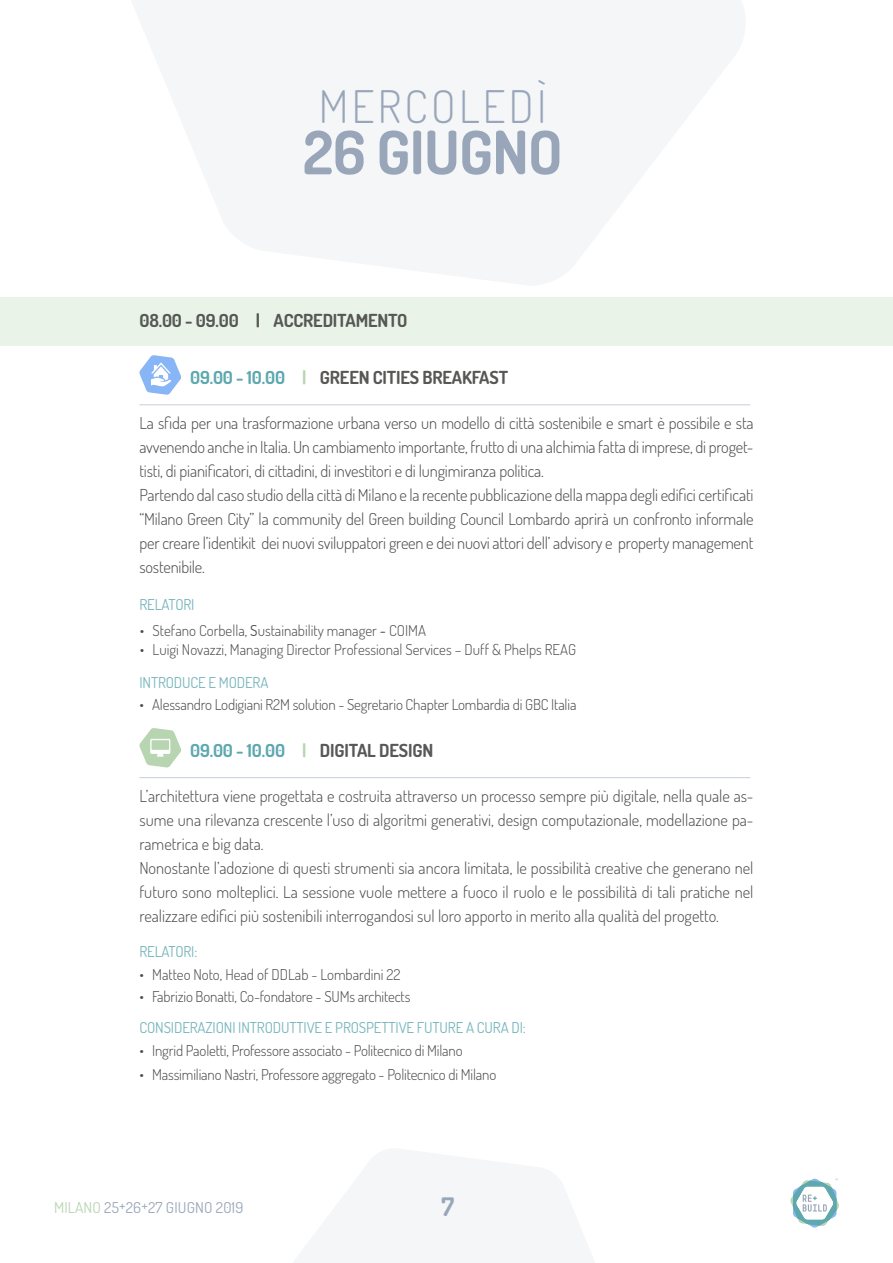
<style>
.page{position:relative;width:893px;height:1263px;background:#fff}
.page>*{position:absolute;margin:0;border:0;box-sizing:border-box;transform-origin:0 0}
.t1{font:700 60px "Dosis";letter-spacing:-.01em;color:#99a6ba}
.t2{font:300 45px "Dosis";letter-spacing:.075em;color:#99a6ba}
.t3{font:700 25.5px "Dosis";color:#99a6ba}
.t4{font:700 18px "Dosis";letter-spacing:-.01em;color:#575756}
.t5{font:300 16.5px/24px "Dosis";letter-spacing:-.01em;color:#4a4a49}
.t6{font:300 15px "Dosis";letter-spacing:-.01em;color:#4a4a49}
.t7{font:15px "Dosis";letter-spacing:-.01em;color:#76b5bc}
.t8{font:15px "Dosis";letter-spacing:.01em;color:#99a6ba}
.s1{color:#5ea8b0}
.s2{color:#b8d6b3}
.s3{font-weight:400}
</style>
<div class="page">
<svg style="left:790px;top:1179px;width:49px;height:48px"></svg>
<div style="left:0;top:297px;width:893px;height:48px;background:#eaf3e8"></div>
<svg style="left:139px;top:355px;width:42px;height:40px"></svg>
<hr style="left:139px;top:404px;width:611px;height:1px;background:#c7ced9">
<svg style="left:139px;top:728px;width:42px;height:40px"></svg>
<hr style="left:139px;top:777px;width:611px;height:1px;background:#c7ced9">
<h2 class="t2" style="left:319px;top:77px;width:229px">MERCOLEDÌ</h2>
<h1 class="t1" style="left:303px;top:114px;width:261px">26 GIUGNO</h1>
<p class="t4" style="left:139px;top:309px;width:270px">08.00 - 09.00 | ACCREDITAMENTO</p>
<p class="t4" style="left:190px;top:366px;width:320px"><span class="s1">09.00 - 10.00</span> <span class="s2">|</span> GREEN CITIES BREAKFAST</p>
<p class="t5" style="left:139px;top:411px;width:616px">La sfida per una trasformazione urbana verso un modello di città sostenibile e smart è possibile e sta avvenendo anche in Italia. Un cambiamento importante, frutto di una alchimia fatta di imprese, di proget&shy;tisti, di pianificatori, di cittadini, di investitori e di lungimiranza politica.<br>Partendo dal caso studio della città di Milano e la recente pubblicazione della mappa degli edifici certificati “Milano Green City” la community del Green building Council Lombardo aprirà un confronto informale per creare l’identikit dei nuovi sviluppatori green e dei nuovi attori dell’ advisory e property management sostenibile.</p>
<p class="t7" style="left:139px;top:595px;width:57px">RELATORI</p>
<p class="t6" style="left:140px;top:620px;width:288px">• Stefano Corbella, <span class="s3">S</span>ustainability manager <span class="s3">-</span> COIMA</p>
<p class="t6" style="left:140px;top:640px;width:438px">• Luigi Novazzi, Managing Director Professional Services – Duff &amp; Phelps REAG</p>
<p class="t7" style="left:139px;top:672px;width:131px">INTRODUCE E MODERA</p>
<p class="t6" style="left:139px;top:695px;width:439px">• Alessandro Lodigiani R2M solution - Segretario Chapter Lombardia di GBC Italia</p>
<p class="t4" style="left:190px;top:739px;width:245px"><span class="s1">09.00 - 10.00</span> <span class="s2">|</span> DIGITAL DESIGN</p>
<p class="t5" style="left:139px;top:783px;width:616px">L’architettura viene progettata e costruita attraverso un processo sempre più digitale, nella quale as&shy;sume una rilevanza crescente l’uso di algoritmi generativi, design computazionale, modellazione pa&shy;rametrica e big data.<br>Nonostante l’adozione di questi strumenti sia ancora limitata, le possibilità creative che generano nel futuro sono molteplici. La sessione vuole mettere a fuoco il ruolo e le possibilità di tali pratiche nel realizzare edifici più sostenibili interrogandosi sul loro apporto in merito alla qualità del progetto.</p>
<p class="t7" style="left:139px;top:942px;width:60px">RELATORI:</p>
<p class="t6" style="left:139px;top:964px;width:263px">• Matteo Noto, Head of DDLab - Lombardini 22</p>
<p class="t6" style="left:139px;top:987px;width:272px">• Fabrizio Bonatti, Co-fondatore - SUMs architects</p>
<p class="t7" style="left:139px;top:1018px;width:388px">CONSIDERAZIONI INTRODUTTIVE E PROSPETTIVE FUTURE A CURA DI:</p>
<p class="t6" style="left:139px;top:1040px;width:325px">• Ingrid Paoletti, Professore associato - Politecnico di Milano</p>
<p class="t6" style="left:139px;top:1064px;width:358px">• Massimiliano Nastri, Professore aggregato - Politecnico di Milano</p>
<p class="t8" style="left:54px;top:1198px;width:191px"><span class="s2">MILANO</span> 25+26+27 GIUGNO 2019</p>
<h3 class="t3" style="left:442px;top:1190px;width:14px">7</h3>
</div>
